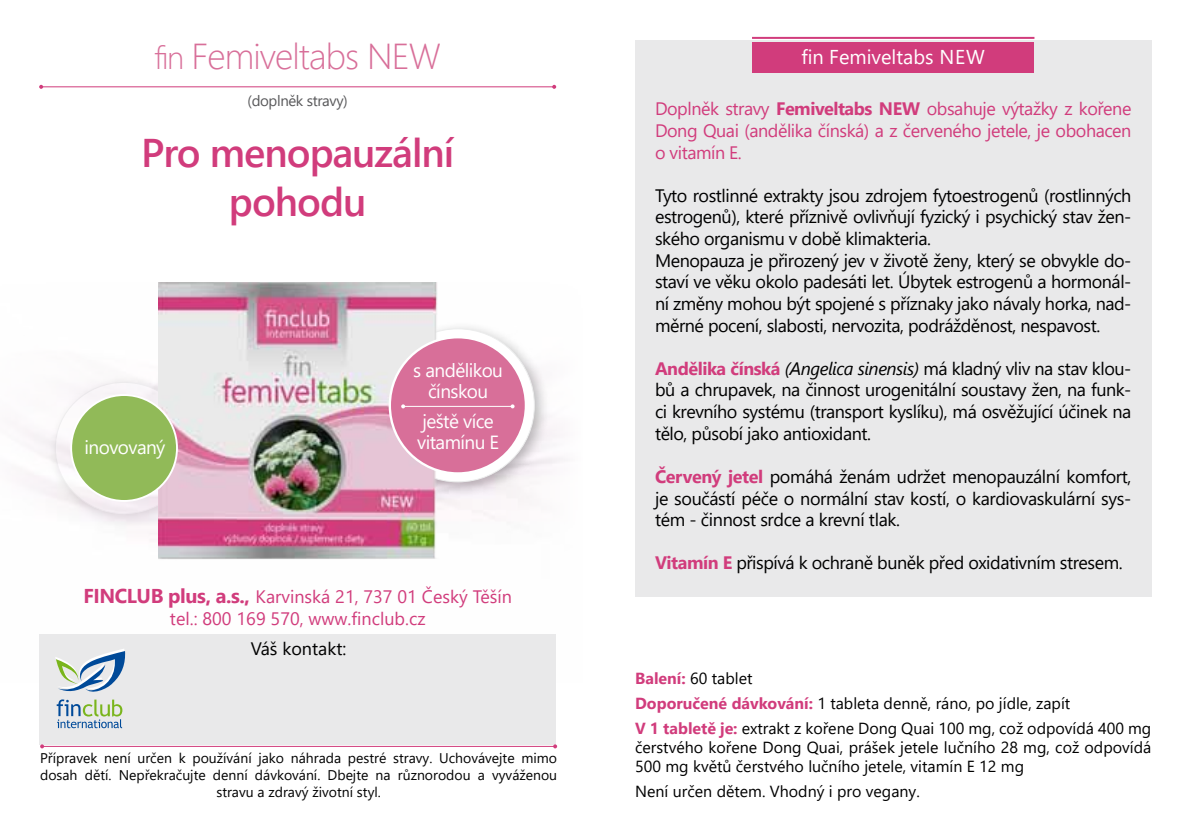
<style>
.page{position:relative;width:1191px;height:840px;background:#fff}
.page>*{position:absolute;margin:0;border:0;box-sizing:border-box;transform-origin:0 0}
.t1{font:600 40px/48px "Segoe UI";letter-spacing:-.025em;color:#d13c7c;text-align:center}
.t2{font:300 36px "Segoe UI";letter-spacing:-.025em;color:#d86f99}
.t3{font:20px "Segoe UI";color:#fff}
.t4{font:19px/21px "Segoe UI";letter-spacing:-.03em;color:#fff;text-align:center}
.t5{font:18px/21.6px "Segoe UI";letter-spacing:-.025em;color:#000;text-align:justify}
.t6{font:18px/21.6px "Segoe UI";letter-spacing:-.025em;color:#d13c7c;text-align:justify}
.t7{font:18px/21.6px "Segoe UI";color:#d13c7c;text-align:center}
.t8{font:18px "Segoe UI";color:#000}
.t9{font:16px/24.8px "Segoe UI";color:#000}
.t10{font:15px "Segoe UI";letter-spacing:-.025em;color:#58585a}
.t11{font:14px/16.8px "Segoe UI";color:#000;text-align:center}
.s1{font-size:32px}
.s2{font-weight:700;font-size:20px}
.s3{font-weight:700}
.s4{font-weight:700;color:#d13c7c}
.s5{font-style:italic}
</style>
<div class="page">
<img style="left:25px;top:282px;width:540px;height:400px">
<hr style="left:41px;top:86px;width:513px;height:1px;background:#d13c7c">
<svg style="left:39px;top:85px;width:4px;height:4px"></svg>
<svg style="left:552px;top:85px;width:4px;height:4px"></svg>
<div style="left:40px;top:633px;width:516px;height:111px;background:#e9e9ea"></div>
<hr style="left:42px;top:745px;width:513px;height:1px;background:#d13c7c">
<svg style="left:40px;top:744px;width:4px;height:4px"></svg>
<svg style="left:553px;top:744px;width:4px;height:4px"></svg>
<svg style="left:55px;top:649px;width:71px;height:78px"></svg>
<div style="left:635px;top:41px;width:516px;height:555px;background:#e9e9ea"></div>
<hr style="left:752px;top:37px;width:282px;height:2px;background:#d13c7c">
<div style="left:752px;top:42px;width:282px;height:31px;background:#d13c7c"></div>
<div style="left:372px;top:320px;width:178px;height:177px;background:#000;opacity:.27"></div>
<div style="left:381px;top:328px;width:153px;height:153px;background:#fff;border-radius:50%"></div>
<img style="left:159px;top:282px;width:290px;height:287px">
<div style="left:390px;top:337px;width:136px;height:136px;background:#d86f99;border-radius:50%"></div>
<hr style="left:403px;top:405px;width:109px;height:1px;background:#fff">
<svg style="left:401px;top:404px;width:4px;height:4px"></svg>
<svg style="left:510px;top:404px;width:4px;height:4px"></svg>
<div style="left:71px;top:395px;width:106px;height:105px;background:#91ba58;border-radius:50%"></div>
<div style="left:70px;top:394px;width:108px;height:107px;border:2px solid #fff;border-radius:50%"></div>
<h2 class="t2" style="left:154px;top:22px;width:288px"><span class="s1">fin</span> Femiveltabs NEW</h2>
<p class="t10" style="left:248px;top:87px;width:102px">(doplněk stravy)</p>
<h1 class="t1" style="left:141px;top:126px;width:315px">Pro menopauzální pohodu</h1>
<p class="t4" style="left:85px;top:434px;width:82px">inovovaný</p>
<p class="t4" style="left:413px;top:358px;width:91px">s andělikou čínskou</p>
<p class="t4" style="left:417px;top:408px;width:83px;text-align:left">ještě více vitamínu E</p>
<p class="t7" style="left:83px;top:584px;width:430px"><span class="s2">FINCLUB plus, a.s.,</span> Karvinská 21, 737 01 Český Těšín tel.: 800 169 570, www.finclub.cz</p>
<p class="t8" style="left:251px;top:631px;width:97px">Váš kontakt:</p>
<p class="t11" style="left:40px;top:748px;width:518px">Přípravek není určen k používání jako náhrada pestré stravy. Uchovávejte mimo dosah dětí. Nepřekračujte denní dávkování. Dbejte na různorodou a vyváženou stravu a zdravý životní styl.</p>
<p class="t3" style="left:801px;top:38px;width:185px">fin Femiveltabs NEW</p>
<p class="t6" style="left:655px;top:96px;width:478px">Doplněk stravy <span class="s3">Femiveltabs NEW</span> obsahuje výtažky z kořene Dong Quai (andělika čínská) a z červeného jetele, je obohacen o vitamín E.</p>
<p class="t5" style="left:655px;top:183px;width:478px;text-align:left">Tyto rostlinné extrakty jsou zdrojem fytoestrogenů (rostlinných estrogenů), které příznivě ovlivňují fyzický i psychický stav žen&shy;ského organismu v době klimakteria.<br>Menopauza je přirozený jev v životě ženy, který se obvykle do&shy;staví ve věku okolo padesáti let. Úbytek estrogenů a hormonál&shy;ní změny mohou být spojené s příznaky jako návaly horka, nad&shy;měrné pocení, slabosti, nervozita, podrážděnost, nespavost.</p>
<p class="t5" style="left:655px;top:356px;width:478px"><span class="s4">Andělika čínská</span> <span class="s5">(Angelica sinensis)</span> má kladný vliv na stav klou&shy;bů a chrupavek, na činnost urogenitální soustavy žen, na funk&shy;ci krevního systému (transport kyslíku), má osvěžující účinek na tělo, působí jako antioxidant.</p>
<p class="t5" style="left:655px;top:464px;width:478px"><span class="s4">Červený jetel</span> pomáhá ženám udržet menopauzální komfort, je součástí péče o normální stav kostí, o kardiovaskulární sys&shy;tém - činnost srdce a krevní tlak.</p>
<p class="t5" style="left:655px;top:550px;width:469px"><span class="s4">Vitamín E</span> přispívá k ochraně buněk před oxidativním stresem.</p>
<p class="t9" style="left:635px;top:664px;width:517px"><span class="s4">Balení:</span> 60 tablet<br><span class="s4">Doporučené dávkování:</span> 1 tableta denně, ráno, po jídle, zapít<br><span class="s4">V 1 tabletě je:</span> extrakt z kořene Dong Quai 100 mg, což odpovídá 400 mg</p>
<p class="t9" style="left:635px;top:736px;width:517px;line-height:19.2px">čerstvého kořene Dong Quai, prášek jetele lučního 28 mg, což odpovídá<br>500 mg květů čerstvého lučního jetele, vitamín E 12 mg</p>
<p class="t9" style="left:635px;top:777px;width:286px">Není určen dětem. Vhodný i pro vegany.</p>
</div>
